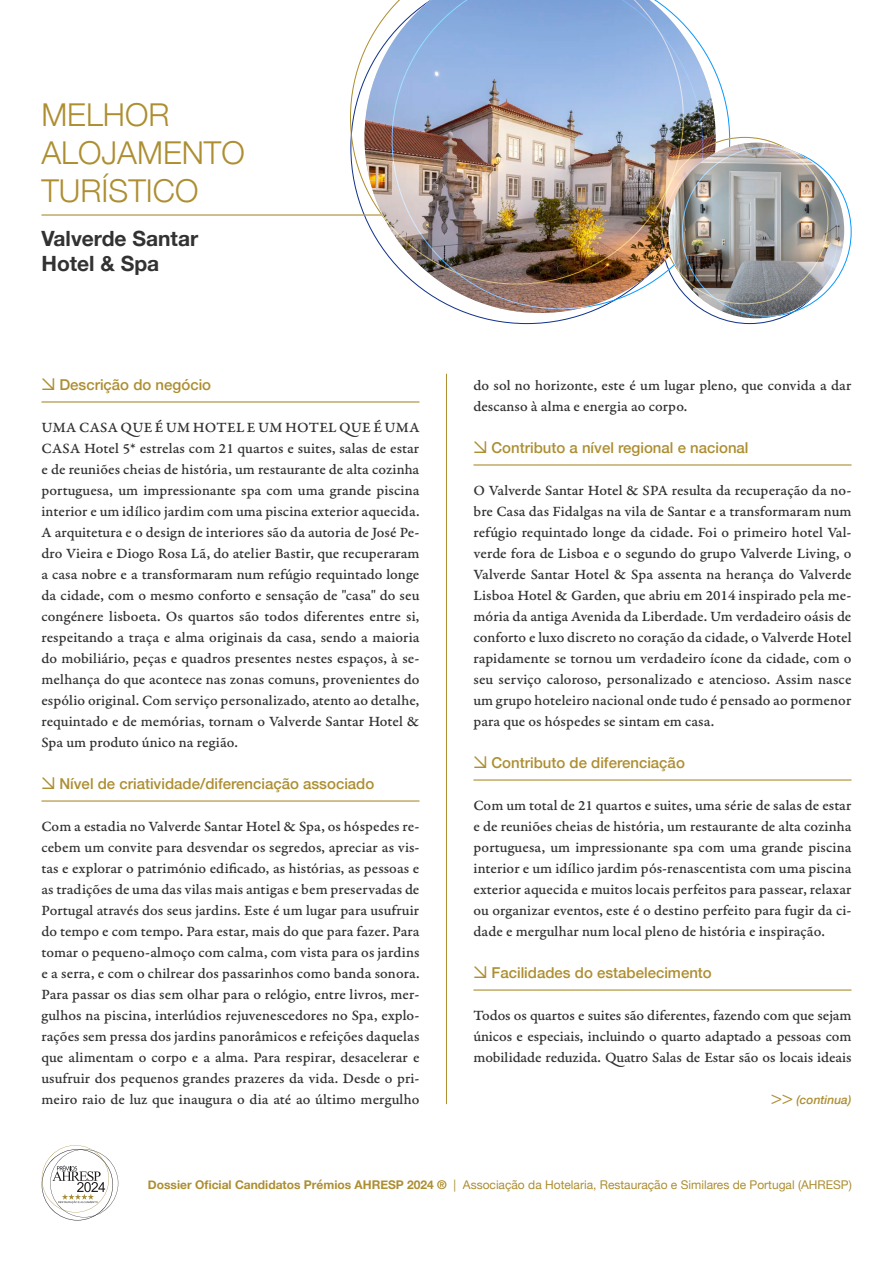
<style>
.page{position:relative;width:893px;height:1263px;background:#fff}
.page>*{position:absolute;margin:0;border:0;box-sizing:border-box;transform-origin:0 0}
.t1{font:300 31.5px/37.8px "Helvetica Neue";color:#ad8e31}
.t2{font:700 21px/25.2px "Helvetica Neue";color:#323232}
.t3{font:15px/21px "Garamond Premr Pro Med Capt";color:#323232;text-align:justify}
.t4{font:500 15px "Helvetica Neue";color:#ad8e31}
.t5{font:12px "Helvetica Neue";color:#ad8e31}
.t6{font:italic 500 12px "Helvetica Neue";color:#ad8e31}
.s1{font-family:"Cooper Hewitt"}
.s2{font-family:"Cooper Hewitt";font-style:normal}
.s3{font-weight:700}
</style>
<div class="page">
<svg style="left:42px;top:1145px;width:76px;height:75px"></svg>
<hr style="left:473px;top:464px;width:378px;height:1px;background:#ad8e31">
<hr style="left:473px;top:779px;width:378px;height:1px;background:#ad8e31">
<hr style="left:473px;top:989px;width:378px;height:1px;background:#ad8e31">
<hr style="left:41px;top:401px;width:378px;height:1px;background:#ad8e31">
<hr style="left:41px;top:800px;width:378px;height:1px;background:#ad8e31">
<hr style="left:41px;top:214px;width:409px;height:2px;background:#ad8e31">
<svg style="left:455px;top:309px;width:248px;height:15px"></svg>
<img style="left:350px;top:7px;width:42px;height:254px">
<img style="left:392px;top:0;width:338px;height:309px">
<img style="left:668px;top:143px;width:176px;height:175px;border-radius:88px">
<hr style="left:446px;top:374px;width:1px;height:730px;background:#ad8e31">
<h1 class="t1" style="left:41px;top:94px;width:205px">MELHOR<br>ALOJAMENTO<br>TURÍSTICO</h1>
<h2 class="t2" style="left:41px;top:226px;width:158px">Valverde Santar<br>Hotel &amp; Spa</h2>
<p class="t4" style="left:41px;top:373px;width:171px"><span class="s1">↘</span> Descrição do negócio</p>
<p class="t3" style="left:41px;top:417px;width:380px">UMA CASA QUE É UM HOTEL E UM HOTEL QUE É UMA CASA Hotel 5* estrelas com 21 quartos e suites, salas de estar e de reuniões cheias de história, um restaurante de alta cozinha portuguesa, um impressionante spa com uma grande piscina interior e um idílico jardim com uma piscina exterior aquecida.<br>A arquitetura e o design de interiores são da autoria de José Pe&shy;dro Vieira e Diogo Rosa Lã, do atelier Bastir, que recuperaram a casa nobre e a transformaram num refúgio requintado longe da cidade, com o mesmo conforto e sensação de "casa" do seu congénere lisboeta. Os quartos são todos diferentes entre si, respeitando a traça e alma originais da casa, sendo a maioria do mobiliário, peças e quadros presentes nestes espaços, à se&shy;melhança do que acontece nas zonas comuns, provenientes do espólio original. Com serviço personalizado, atento ao detalhe, requintado e de memórias, tornam o Valverde Santar Hotel &amp; Spa um produto único na região.</p>
<p class="t4" style="left:41px;top:772px;width:334px"><span class="s1">↘</span> Nível de criatividade/diferenciação associado</p>
<p class="t3" style="left:41px;top:816px;width:380px">Com a estadia no Valverde Santar Hotel &amp; Spa, os hóspedes re&shy;cebem um convite para desvendar os segredos, apreciar as vis&shy;tas e explorar o património edificado, as histórias, as pessoas e as tradições de uma das vilas mais antigas e bem preservadas de Portugal através dos seus jardins. Este é um lugar para usufruir do tempo e com tempo. Para estar, mais do que para fazer. Para tomar o pequeno-almoço com calma, com vista para os jardins e a serra, e com o chilrear dos passarinhos como banda sonora.<br>Para passar os dias sem olhar para o relógio, entre livros, mer&shy;gulhos na piscina, interlúdios rejuvenescedores no Spa, explo&shy;rações sem pressa dos jardins panorâmicos e refeições daquelas que alimentam o corpo e a alma. Para respirar, desacelerar e usufruir dos pequenos grandes prazeres da vida. Desde o pri&shy;meiro raio de luz que inaugura o dia até ao último mergulho</p>
<p class="t3" style="left:473px;top:375px;width:379px">do sol no horizonte, este é um lugar pleno, que convida a dar descanso à alma e energia ao corpo.</p>
<p class="t4" style="left:473px;top:436px;width:277px"><span class="s1">↘</span> Contributo a nível regional e nacional</p>
<p class="t3" style="left:473px;top:480px;width:380px">O Valverde Santar Hotel &amp; SPA resulta da recuperação da no&shy;bre Casa das Fidalgas na vila de Santar e a transformaram num refúgio requintado longe da cidade. Foi o primeiro hotel Val&shy;verde fora de Lisboa e o segundo do grupo Valverde Living, o Valverde Santar Hotel &amp; Spa assenta na herança do Valverde Lisboa Hotel &amp; Garden, que abriu em 2014 inspirado pela me&shy;mória da antiga Avenida da Liberdade. Um verdadeiro oásis de conforto e luxo discreto no coração da cidade, o Valverde Hotel rapidamente se tornou um verdadeiro ícone da cidade, com o seu serviço caloroso, personalizado e atencioso. Assim nasce um grupo hoteleiro nacional onde tudo é pensado ao pormenor para que os hóspedes se sintam em casa.</p>
<p class="t4" style="left:473px;top:751px;width:213px"><span class="s1">↘</span> Contributo de diferenciação</p>
<p class="t3" style="left:473px;top:795px;width:380px">Com um total de 21 quartos e suites, uma série de salas de estar e de reuniões cheias de história, um restaurante de alta cozinha portuguesa, um impressionante spa com uma grande piscina interior e um idílico jardim pós-renascentista com uma piscina exterior aquecida e muitos locais perfeitos para passear, relaxar ou organizar eventos, este é o destino perfeito para fugir da ci&shy;dade e mergulhar num local pleno de história e inspiração.</p>
<p class="t4" style="left:473px;top:961px;width:240px"><span class="s1">↘</span> Facilidades do estabelecimento</p>
<p class="t3" style="left:473px;top:1005px;width:380px">Todos os quartos e suites são diferentes, fazendo com que sejam únicos e especiais, incluindo o quarto adaptado a pessoas com mobilidade reduzida. Quatro Salas de Estar são os locais ideais</p>
<p class="t6" style="left:771px;top:1089px;width:82px"><span class="s2">►►</span> (continua)</p>
<p class="t5" style="left:148px;top:1176px;width:705px"><span class="s3">Dossier Oficial Candidatos Prémios AHRESP 2024 ®</span> | Associação da Hotelaria, Restauração e Similares de Portugal (AHRESP)</p>
</div>
